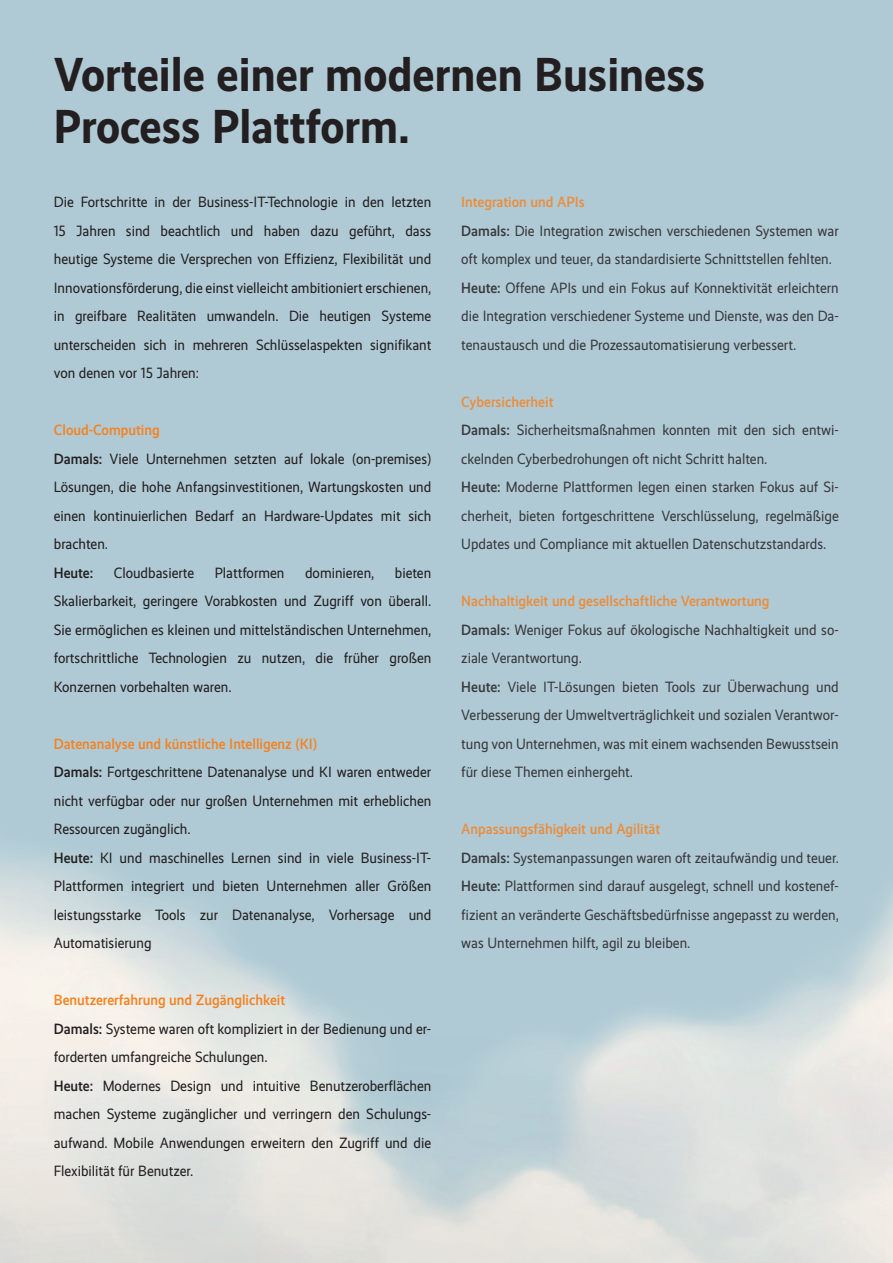
<style>
.page{position:relative;width:893px;height:1263px;background:#fff}
.page>*{position:absolute;margin:0;border:0;box-sizing:border-box;transform-origin:0 0}
.HL_Titel_32pt_bold{font:700 48px "Realist Narrow";color:#231f20}
.HL_Copy_27pt_bold{font:15px/28.5px "Realist Narrow";color:#231f20;text-align:justify}
.t1{font:500 15px "Realist Narrow";color:#f58220}
.t2{font:500 15px "Realist Narrow";color:#231f20}
.s1{font-weight:500}
.s2{font-weight:500;color:#f58220}
</style>
<div class="page">
<p class="HL_Titel_32pt_bold" style="left:54px;top:47px;width:653px">Vorteile einer modernen Business</p>
<p class="HL_Titel_32pt_bold" style="left:54px;top:98px;width:358px">Process Plattform.</p>
<p class="HL_Copy_27pt_bold" style="left:54px;top:188px;width:379px">Die Fortschritte in der Business-IT-Technologie in den letzten 15 Jahren sind beachtlich und haben dazu geführt, dass heutige Systeme die Versprechen von Effizienz, Flexibilität und Innovationsförderung, die einst vielleicht ambitioniert erschienen, in greifbare Realitäten umwandeln. Die heutigen Systeme unterscheiden sich in mehreren Schlüsselaspekten signifikant von denen vor 15 Jahren:</p>
<p class="t1" style="left:54px;top:421px;width:108px">Cloud-Computing</p>
<p class="HL_Copy_27pt_bold" style="left:54px;top:444px;width:379px"><span class="s1">Damals:</span> Viele Unternehmen setzten auf lokale (on-premises)<br>Lösungen, die hohe Anfangsinvestitionen, Wartungskosten und einen kontinuierlichen Bedarf an Hardware-Updates mit sich brachten.</p>
<p class="t2" style="left:54px;top:564px;width:41px">Heute:</p>
<p class="HL_Copy_27pt_bold" style="left:114px;top:558px;width:82px">Cloudbasierte</p>
<p class="HL_Copy_27pt_bold" style="left:215px;top:558px;width:71px">Plattformen</p>
<p class="HL_Copy_27pt_bold" style="left:305px;top:558px;width:71px">dominieren,</p>
<p class="HL_Copy_27pt_bold" style="left:54px;top:558px;width:379px;text-indent:341px">bieten Skalierbarkeit, geringere Vorabkosten und Zugriff von überall.<br>Sie ermöglichen es kleinen und mittelständischen Unternehmen, fortschrittliche Technologien zu nutzen, die früher großen Konzernen vorbehalten waren.</p>
<p class="t1" style="left:54px;top:735px;width:265px">Datenanalyse und künstliche Intelligenz (KI)</p>
<p class="HL_Copy_27pt_bold" style="left:54px;top:758px;width:379px"><span class="s1">Damals:</span> Fortgeschrittene Datenanalyse und KI waren entweder nicht verfügbar oder nur großen Unternehmen mit erheblichen Ressourcen zugänglich.</p>
<p class="HL_Copy_27pt_bold" style="left:54px;top:843px;width:379px"><span class="s1">Heute:</span> KI und maschinelles Lernen sind in viele Business-IT-Plattformen integriert und bieten Unternehmen aller Größen leistungsstarke Tools zur Datenanalyse, Vorhersage und Automatisierung</p>
<p class="t1" style="left:54px;top:991px;width:233px">Benutzererfahrung und Zugänglichkeit</p>
<p class="HL_Copy_27pt_bold" style="left:54px;top:1014px;width:379px"><span class="s1">Damals:</span> Systeme waren oft kompliziert in der Bedienung und er&shy;forderten umfangreiche Schulungen.</p>
<p class="HL_Copy_27pt_bold" style="left:54px;top:1071px;width:379px"><span class="s1">Heute:</span> Modernes Design und intuitive Benutzeroberflächen machen Systeme zugänglicher und verringern den Schulungs&shy;aufwand. Mobile Anwendungen erweitern den Zugriff und die Flexibilität für Benutzer.</p>
<p class="HL_Copy_27pt_bold" style="left:461px;top:188px;width:379px;text-align:left"><span class="s2">Integration und APIs<br></span><span class="s1">Damals:</span> Die Integration zwischen verschiedenen Systemen war oft komplex und teuer, da standardisierte Schnittstellen fehlten.<br><span class="s1">Heute:</span> Offene APIs und ein Fokus auf Konnektivität erleichtern die Integration verschiedener Systeme und Dienste, was den Da&shy;tenaustausch und die Prozessautomatisierung verbessert.</p>
<p class="HL_Copy_27pt_bold" style="left:461px;top:387px;width:379px;text-align:left"><span class="s2">Cybersicherheit<br></span><span class="s1">Damals:</span> Sicherheitsmaßnahmen konnten mit den sich entwi&shy;ckelnden Cyberbedrohungen oft nicht Schritt halten.<br><span class="s1">Heute:</span> Moderne Plattformen legen einen starken Fokus auf Si&shy;cherheit, bieten fortgeschrittene Verschlüsselung, regelmäßige Updates und Compliance mit aktuellen Datenschutzstandards.</p>
<p class="HL_Copy_27pt_bold" style="left:461px;top:587px;width:379px;text-align:left"><span class="s2">Nachhaltigkeit und gesellschaftliche Verantwortung<br></span><span class="s1">Damals:</span> Weniger Fokus auf ökologische Nachhaltigkeit und so&shy;ziale Verantwortung.<br><span class="s1">Heute:</span> Viele IT-Lösungen bieten Tools zur Überwachung und Verbesserung der Umweltverträglichkeit und sozialen Verantwor&shy;tung von Unternehmen, was mit einem wachsenden Bewusstsein für diese Themen einhergeht.</p>
<p class="HL_Copy_27pt_bold" style="left:461px;top:815px;width:379px;text-align:left"><span class="s2">Anpassungsfähigkeit und Agilität<br></span><span class="s1">Damals:</span> Systemanpassungen waren oft zeitaufwändig und teuer.<br><span class="s1">Heute:</span> Plattformen sind darauf ausgelegt, schnell und kostenef&shy;fizient an veränderte Geschäftsbedürfnisse angepasst zu werden, was Unternehmen hilft, agil zu bleiben.</p>
</div>
